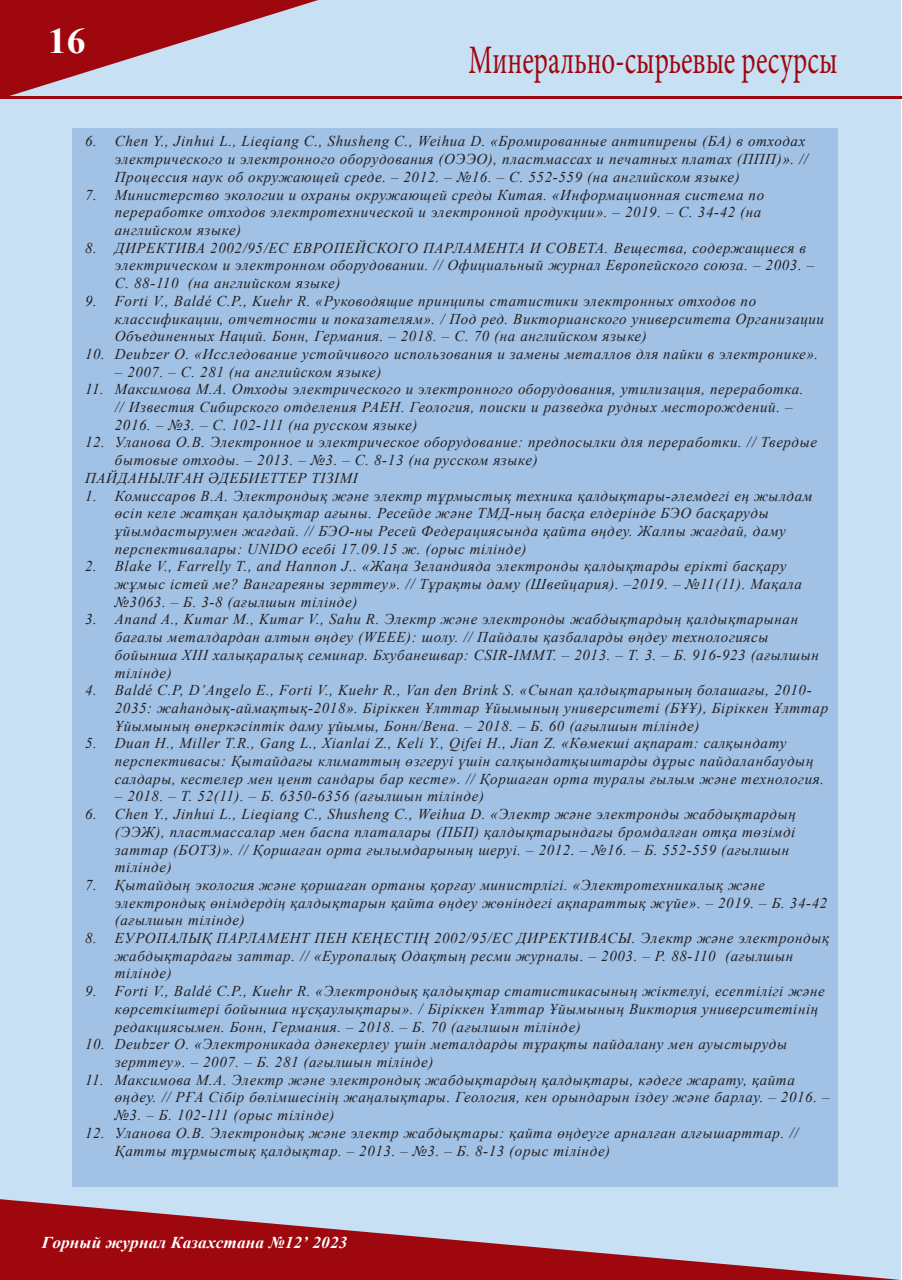
<style>
.page{position:relative;width:902px;height:1280px;background:#fff}
.page>*{position:absolute;margin:0;border:0;box-sizing:border-box;transform-origin:0 0}
.Рубрика{font:40.5px "Minion Pro";color:#9d070d;scale:.67 1}
.t1{font:700 36px "Times New Roman";color:#fff;scale:1.05 1}
.t2{font:italic 700 16.5px "Times New Roman";letter-spacing:.005em;color:#fff;scale:1.05 1}
.литература{font:italic 15px/17.7px "Times New Roman";letter-spacing:.04em;color:#231f20}
</style>
<div class="page">
<div style="left:1px;top:1px;width:900px;height:1278px;background:#c7e0f3"></div>
<svg style="left:0;top:0;width:318px;height:96px"></svg>
<svg style="left:0;top:1199px;width:901px;height:81px"></svg>
<hr style="left:0;top:96px;width:901px;height:3px;background:#9d070d">
<div style="left:72px;top:128px;width:766px;height:1058px;background:#a1c1e5"></div>
<h2 class="t1" style="left:48px;top:15px;width:37px">16</h2>
<p class="Рубрика" style="left:468px;top:33px;width:552px">Минерально-сырьевые ресурсы</p>
<p class="литература" style="left:115px;top:132px;width:694px;text-indent:-30px">6. Chen Y., Jinhui L., Lieqiang C., Shusheng C., Weihua D. «Бромированные антипирены (БА) в отходах электрического и электронного оборудования (ОЭЭО), пластмассах и печатных платах (ППП)». //<br>Процессия наук об окружающей среде. – 2012. – №16. – С. 552-559 (на английском языке)</p>
<p class="литература" style="left:115px;top:185px;width:650px;text-indent:-30px">7. Министерство экологии и охраны окружающей среды Китая. «Информационная система по переработке отходов электротехнической и электронной продукции». – 2019. – С. 34-42 (на английском языке)</p>
<p class="литература" style="left:115px;top:238px;width:700px;text-indent:-30px">8. ДИРЕКТИВА 2002/95/EC ЕВРОПЕЙСКОГО ПАРЛАМЕНТА И СОВЕТА. Вещества, содержащиеся в электрическом и электронном оборудовании. // Официальный журнал Европейского союза. – 2003. –<br>С. 88-110 (на английском языке)</p>
<p class="литература" style="left:115px;top:292px;width:710px;text-indent:-30px">9. Forti V., Baldé C.P., Kuehr R. «Руководящие принципы статистики электронных отходов по классификации, отчетности и показателям». / Под ред. Викторианского университета Организации<br>Объединенных Наций. Бонн, Германия. – 2018. – С. 70 (на английском языке)</p>
<p class="литература" style="left:85px;top:345px;width:734px">10. Deubzer O. «Исследование устойчивого использования и замены металлов для пайки в электронике».</p>
<p class="литература" style="left:115px;top:362px;width:268px">– 2007. – С. 281 (на английском языке)</p>
<p class="литература" style="left:115px;top:380px;width:690px;text-indent:-30px">11. Максимова М.А. Отходы электрического и электронного оборудования, утилизация, переработка. // Известия Сибирского отделения РАЕН. Геология, поиски и разведка рудных месторождений. –<br>2016. – №3. – С. 102-111 (на русском языке)</p>
<p class="литература" style="left:115px;top:433px;width:703px;text-indent:-30px">12. Уланова О.В. Электронное и электрическое оборудование: предпосылки для переработки. // Твердые бытовые отходы. – 2013. – №3. – С. 8-13 (на русском языке)</p>
<p class="литература" style="left:85px;top:469px;width:274px">ПАЙДАНЫЛҒАН ӘДЕБИЕТТЕР ТІЗІМІ</p>
<p class="литература" style="left:115px;top:486px;width:699px;text-indent:-30px">1. Комиссаров В.А. Электрондық және электр тұрмыстық техника қалдықтары-әлемдегі ең жылдам өсіп келе жатқан қалдықтар ағыны. Ресейде және ТМД-ның басқа елдерінде БЭО басқаруды ұйымдастырумен жағдай. // БЭО-ны Ресей Федерациясында қайта өңдеу. Жалпы жағдай, даму перспективалары: UNIDO есебі 17.09.15 ж. (орыс тілінде)</p>
<p class="литература" style="left:115px;top:557px;width:688px;text-indent:-30px">2. Blake V., Farrelly T., and Hannon J.. «Жаңа Зеландияда электронды қалдықтарды ерікті басқару жұмыс істей ме? Вангареяны зерттеу». // Тұрақты даму (Швейцария). –2019. – №11(11). Мақала №3063. – Б. 3-8 (ағылшын тілінде)</p>
<p class="литература" style="left:115px;top:610px;width:705px;text-indent:-30px">3. Anand A., Kumar M., Kumar V., Sahu R. Электр және электронды жабдықтардың қалдықтарынан бағалы металдардан алтын өңдеу (WEEE): шолу. // Пайдалы қазбаларды өңдеу технологиясы бойынша XIII халықаралық семинар. Бхубанешвар: CSIR-IMMT. – 2013. – Т. 3. – Б. 916-923 (ағылшын тілінде)</p>
<p class="литература" style="left:115px;top:681px;width:714px;text-indent:-30px">4. Baldé C.P, D’Angelo E., Forti V., Kuehr R., Van den Brink S. «Сынап қалдықтарының болашағы, 2010-<br>2035: жаһандық-аймақтық-2018». Біріккен Ұлттар Ұйымының университеті (БҰҰ), Біріккен Ұлттар<br>Ұйымының өнеркәсіптік даму ұйымы, Бонн/Вена. – 2018. – Б. 60 (ағылшын тілінде)</p>
<p class="литература" style="left:115px;top:734px;width:710px;text-indent:-30px">5. Duan H., Miller T.R., Gang L., Xianlai Z., Keli Y., Qifei H., Jian Z. «Көмекші ақпарат: салқындату перспективасы: Қытайдағы климаттың өзгеруі үшін салқындатқыштарды дұрыс пайдаланбаудың салдары, кестелер мен цент сандары бар кесте». // Қоршаған орта туралы ғылым және технология.</p>
<p class="литература" style="left:115px;top:787px;width:371px">– 2018. – Т. 52(11). – Б. 6350-6356 (ағылшын тілінде)</p>
<p class="литература" style="left:115px;top:805px;width:682px;text-indent:-30px">6. Chen Y., Jinhui L., Lieqiang C., Shusheng C., Weihua D. «Электр және электронды жабдықтардың (ЭЭЖ), пластмассалар мен баспа платалары (ПБП) қалдықтарындағы бромдалған отқа төзімді заттар (БОТЗ)». // Қоршаған орта ғылымдарының шеруі. – 2012. – №16. – Б. 552-559 (ағылшын тілінде)</p>
<p class="литература" style="left:115px;top:876px;width:713px;text-indent:-30px">7. Қытайдың экология және қоршаған ортаны қорғау министрлігі. «Электротехникалық және электрондық өнімдердің қалдықтарын қайта өңдеу жөніндегі ақпараттық жүйе». – 2019. – Б. 34-42 (ағылшын тілінде)</p>
<p class="литература" style="left:115px;top:929px;width:715px;text-indent:-30px">8. ЕУРОПАЛЫҚ ПАРЛАМЕНТ ПЕН КЕҢЕСТІҢ 2002/95/EC ДИРЕКТИВАСЫ. Электр және электрондық жабдықтардағы заттар. // «Еуропалық Одақтың ресми журналы. – 2003. – P. 88-110 (ағылшын тілінде)</p>
<p class="литература" style="left:115px;top:982px;width:711px;text-indent:-30px">9. Forti V., Baldé C.P., Kuehr R. «Электрондық қалдықтар статистикасының жіктелуі, есептілігі және көрсеткіштері бойынша нұсқаулықтары». / Біріккен Ұлттар Ұйымының Виктория университетінің редакциясымен. Бонн, Германия. – 2018. – Б. 70 (ағылшын тілінде)</p>
<p class="литература" style="left:115px;top:1035px;width:673px;text-indent:-30px">10. Deubzer O. «Электроникада дәнекерлеу үшін металдарды тұрақты пайдалану мен ауыстыруды зерттеу». – 2007. – Б. 281 (ағылшын тілінде)</p>
<p class="литература" style="left:115px;top:1070px;width:716px;text-indent:-30px">11. Максимова М.А. Электр және электрондық жабдықтардың қалдықтары, кәдеге жарату, қайта өңдеу. // РҒА Сібір бөлімшесінің жаңалықтары. Геология, кен орындарын іздеу және барлау. – 2016. – №3. – Б. 102-111 (орыс тілінде)</p>
<p class="литература" style="left:115px;top:1123px;width:685px;text-indent:-30px">12. Уланова О.В. Электрондық және электр жабдықтары: қайта өңдеуге арналған алғышарттар. //<br>Қатты тұрмыстық қалдықтар. – 2013. – №3. – Б. 8-13 (орыс тілінде)</p>
<p class="t2" style="left:42px;top:1231px;width:292px">Горный журнал Казахстана №12’ 2023</p>
</div>
